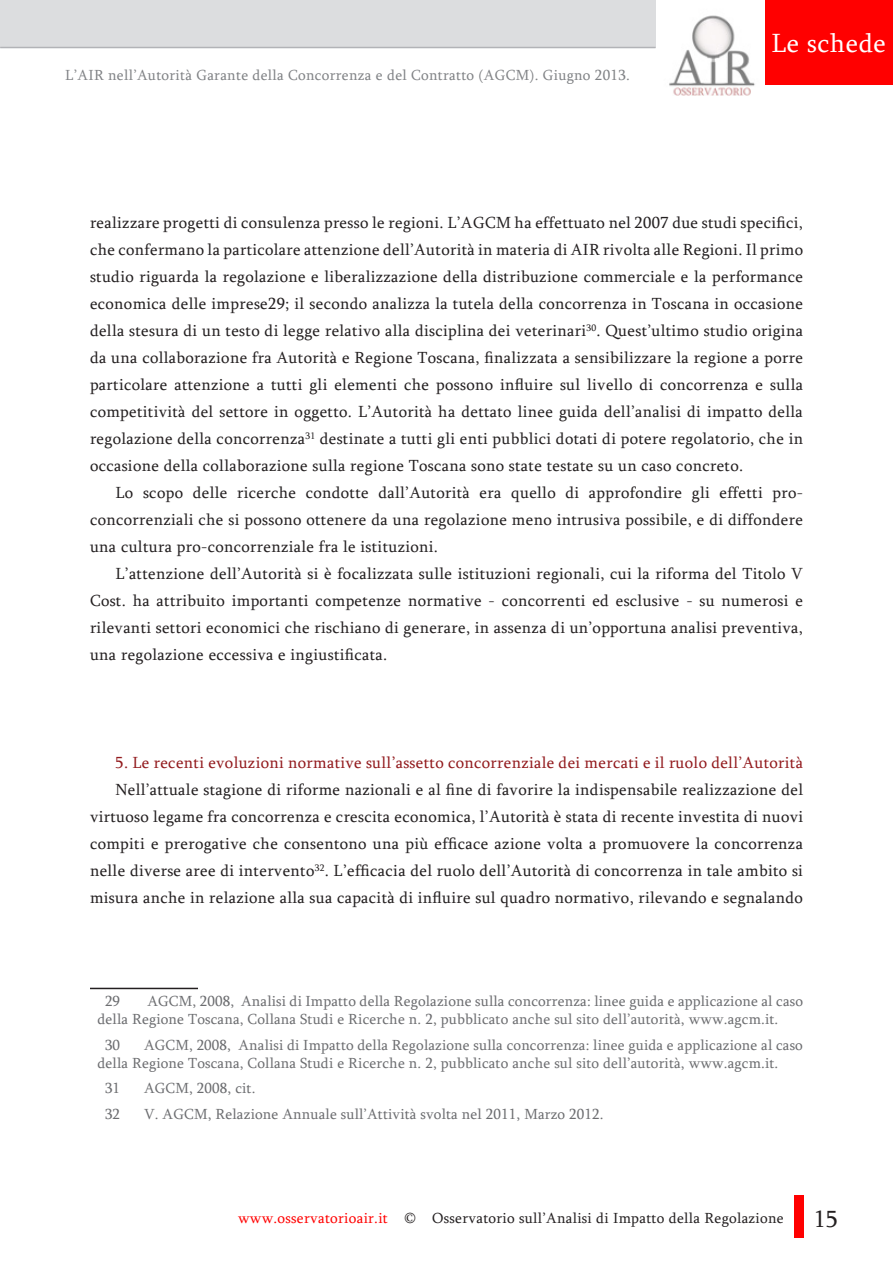
<style>
.page{position:relative;width:893px;height:1263px;background:#fff}
.page>*{position:absolute;margin:0;border:0;box-sizing:border-box;transform-origin:0 0}
.t1{font:27px "Sylfaen";letter-spacing:.02em;color:#fff}
.Note_testo{font:16.5px/27px "Sylfaen";letter-spacing:.02em;color:#231f20;text-align:justify}
.Titoli_paragrafi{font:16.5px "Sylfaen";letter-spacing:.02em;color:#921a1d}
.Note_testo-2{font:15px/18px "Sylfaen";letter-spacing:.01em;color:#6c6d70}
.t2{font:15px "Sylfaen";letter-spacing:.02em;color:#231f20}
.t3{font:15px "Sylfaen";letter-spacing:.02em;color:#808285}
.s1{color:#f00}
.s2{font-size:24px}
</style>
<div class="page">
<div style="left:765px;top:0;width:128px;height:84px;background:#f00"></div>
<img style="left:655px;top:0;width:100px;height:96px">
<div style="left:0;top:0;width:655px;height:48px;background:#dcdddf"></div>
<img style="left:794px;top:1195px;width:9px;height:42px">
<hr style="left:0;top:47px;width:656px;height:1px;background:#b2b3b7">
<hr style="left:90px;top:988px;width:108px;height:1px;background:#231f20">
<p class="t3" style="left:65px;top:65px;width:566px">L’AIR nell’Autorità Garante della Concorrenza e del Contratto (AGCM). Giugno 2013.</p>
<h1 class="t1" style="left:771px;top:25px;width:116px">Le schede</h1>
<p class="Note_testo" style="left:90px;top:209px;width:715px">realizzare progetti di consulenza presso le regioni. L’AGCM ha effettuato nel 2007 due studi specifici, che confermano la particolare attenzione dell’Autorità in materia di AIR rivolta alle Regioni. Il primo studio riguarda la regolazione e liberalizzazione della distribuzione commerciale e la performance economica delle imprese29; il secondo analizza la tutela della concorrenza in Toscana in occasione della stesura di un testo di legge relativo alla disciplina dei veterinari<sup>30</sup>. Quest’ultimo studio origina da una collaborazione fra Autorità e Regione Toscana, finalizzata a sensibilizzare la regione a porre particolare attenzione a tutti gli elementi che possono influire sul livello di concorrenza e sulla competitività del settore in oggetto. L’Autorità ha dettato linee guida dell’analisi di impatto della regolazione della concorrenza<sup>31</sup> destinate a tutti gli enti pubblici dotati di potere regolatorio, che in occasione della collaborazione sulla regione Toscana sono state testate su un caso concreto.</p>
<p class="Note_testo" style="left:90px;top:479px;width:714px;text-indent:26px">Lo scopo delle ricerche condotte dall’Autorità era quello di approfondire gli effetti pro&shy;concorrenziali che si possono ottenere da una regolazione meno intrusiva possibile, e di diffondere una cultura pro-concorrenziale fra le istituzioni.</p>
<p class="Note_testo" style="left:90px;top:560px;width:714px;text-indent:26px">L’attenzione dell’Autorità si è focalizzata sulle istituzioni regionali, cui la riforma del Titolo V Cost. ha attribuito importanti competenze normative - concorrenti ed esclusive - su numerosi e rilevanti settori economici che rischiano di generare, in assenza di un’opportuna analisi preventiva, una regolazione eccessiva e ingiustificata.</p>
<p class="Titoli_paragrafi" style="left:116px;top:752px;width:689px">5. Le recenti evoluzioni normative sull’assetto concorrenziale dei mercati e il ruolo dell’Autorità</p>
<p class="Note_testo" style="left:90px;top:776px;width:715px;text-indent:26px">Nell’attuale stagione di riforme nazionali e al fine di favorire la indispensabile realizzazione del virtuoso legame fra concorrenza e crescita economica, l’Autorità è stata di recente investita di nuovi compiti e prerogative che consentono una più efficace azione volta a promuovere la concorrenza nelle diverse aree di intervento<sup>32</sup>. L’efficacia del ruolo dell’Autorità di concorrenza in tale ambito si misura anche in relazione alla sua capacità di influire sul quadro normativo, rilevando e segnalando</p>
<p class="Note_testo-2" style="left:98px;top:992px;width:707px;text-indent:50px">AGCM, 2008, Analisi di Impatto della Regolazione sulla concorrenza: linee guida e applicazione al caso della Regione Toscana, Collana Studi e Ricerche n. 2, pubblicato anche sul sito dell’autorità, www.agcm.it.</p>
<p class="Note_testo-2" style="left:105px;top:1035px;width:17px">30</p>
<p class="Note_testo-2" style="left:105px;top:992px;width:17px">29</p>
<p class="Note_testo-2" style="left:98px;top:1035px;width:707px;text-indent:46px">AGCM, 2008, Analisi di Impatto della Regolazione sulla concorrenza: linee guida e applicazione al caso della Regione Toscana, Collana Studi e Ricerche n. 2, pubblicato anche sul sito dell’autorità, www.agcm.it.</p>
<p class="Note_testo-2" style="left:105px;top:1079px;width:17px">31</p>
<p class="Note_testo-2" style="left:144px;top:1079px;width:113px">AGCM, 2008, cit.</p>
<p class="Note_testo-2" style="left:105px;top:1104px;width:17px">32</p>
<p class="Note_testo-2" style="left:144px;top:1104px;width:461px">V. AGCM, Relazione Annuale sull’Attività svolta nel 2011, Marzo 2012.</p>
<p class="t2" style="left:238px;top:1208px;width:602px"><span class="s1">www.osservatorioair.it</span> © Osservatorio sull’Analisi di Impatto della Regolazione <span class="s2">15</span></p>
</div>
